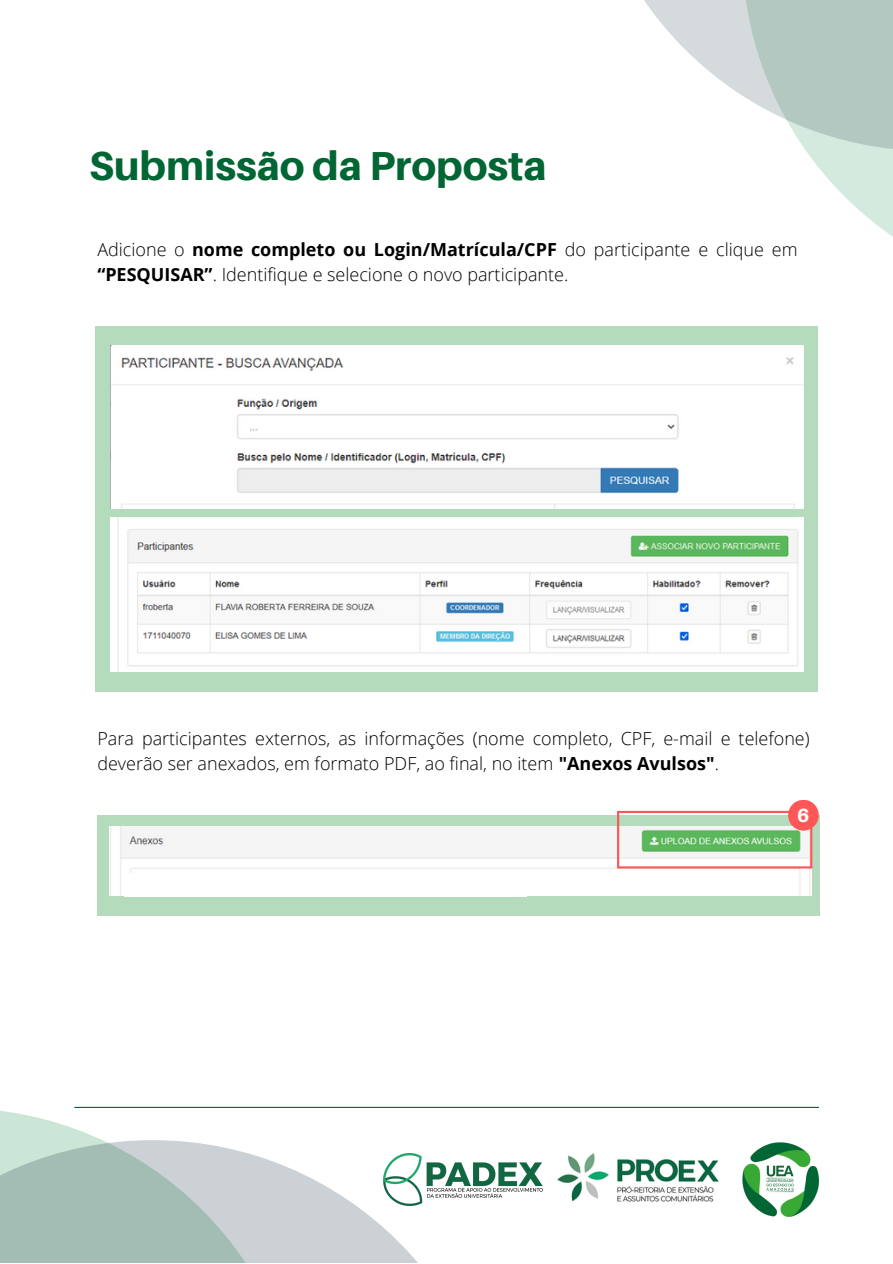
<style>
.page{position:relative;width:893px;height:1264px;background:#fff}
.page>*{position:absolute;margin:0;border:0;box-sizing:border-box;transform-origin:0 0}
.t1{font:800 40.5px "Aileron";color:#016633}
.t2{font:800 19.2px "Aileron";color:#fff}
.t3{font:300 18px/24.8px "Open Sans";color:#000}
.s1{font-weight:700}
</style>
<div class="page">
<img style="left:557px;top:1153px;width:162px;height:49px">
<img style="left:742px;top:1142px;width:76px;height:74px">
<hr style="left:74px;top:1106px;width:744px;height:1px;background:#016633">
<svg style="left:0;top:1107px;width:304px;height:33px"></svg>
<svg style="left:0;top:1140px;width:417px;height:122px"></svg>
<svg style="left:806px;top:151px;width:86px;height:85px;fill:#d5eade"></svg>
<svg style="left:644px;top:0;width:248px;height:151px"></svg>
<img style="left:383px;top:1153px;width:160px;height:52px">
<div style="left:95px;top:327px;width:723px;height:364px;background:#b4dbbb"></div>
<img style="left:111px;top:345px;width:692px;height:163px">
<img style="left:111px;top:517px;width:692px;height:154px">
<div style="left:97px;top:814px;width:723px;height:101px;background:#b4dbbb"></div>
<img style="left:109px;top:826px;width:702px;height:70px">
<div style="left:125px;top:873px;width:401px;height:23px;background:#fff"></div>
<hr style="left:617px;top:813px;width:2px;height:53px;background:#ff5757">
<hr style="left:810px;top:813px;width:2px;height:53px;background:#ff5757">
<hr style="left:617px;top:810px;width:195px;height:3px;background:#ff5757">
<hr style="left:617px;top:866px;width:195px;height:2px;background:#ff5757">
<div style="left:788px;top:799px;width:30px;height:31px;background:#ff5757;border-radius:50%"></div>
<p class="t1" style="left:89px;top:141px;width:459px">Submissão da Proposta</p>
<p class="t3" style="left:97px;top:237px;width:701px">Adicione o <span class="s1">nome completo ou Login/Matrícula/CPF</span> do participante e clique em <span class="s1">“PESQUISAR”</span>. Identifique e selecione o novo participante.</p>
<p class="t3" style="left:97px;top:725px;width:713px">Para participantes externos, as informações (nome completo, CPF, e-mail e telefone) deverão ser anexados, em formato PDF, ao final, no item <span class="s1">"Anexos Avulsos"</span>.</p>
<p class="t2" style="left:797px;top:803px;width:14px">6</p>
</div>
